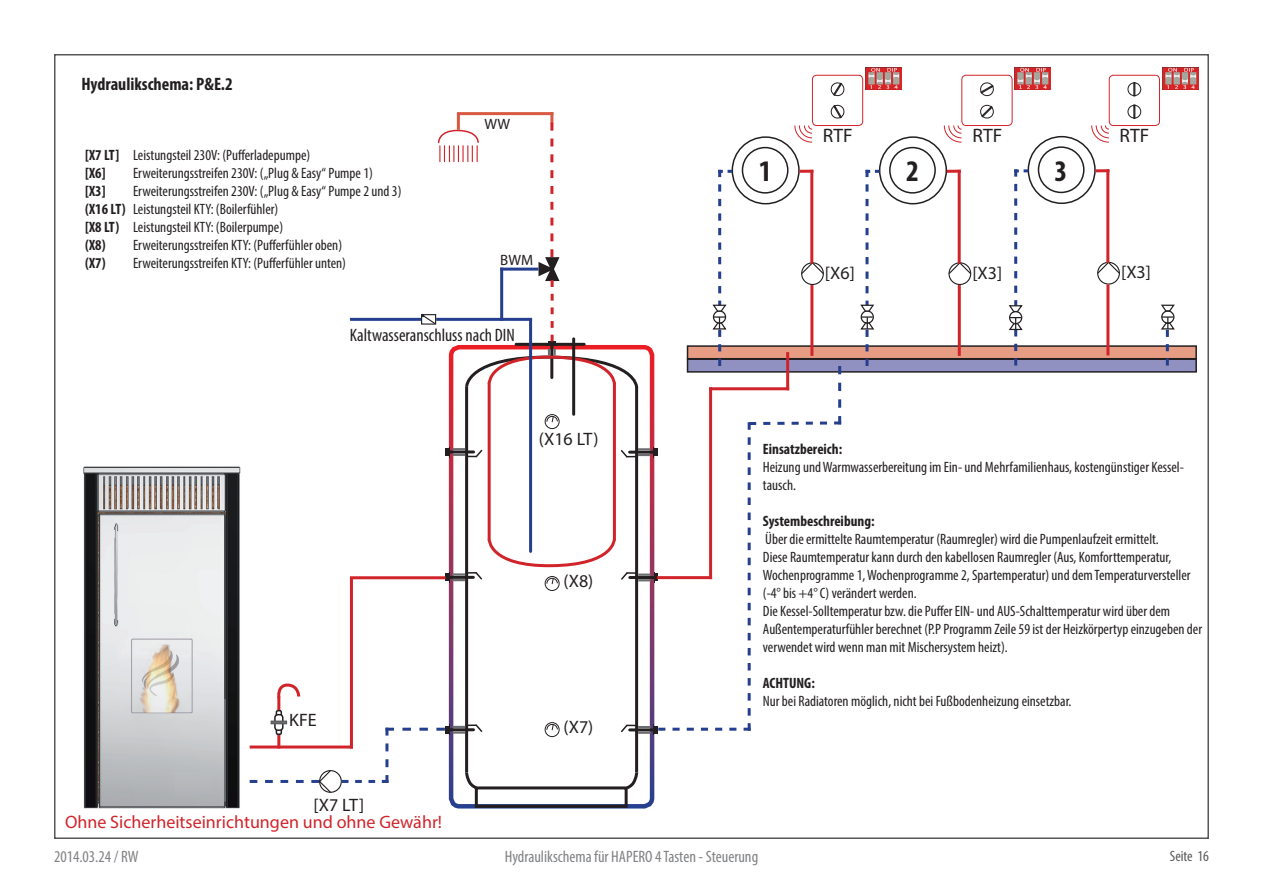
<style>
.page{position:relative;width:1263px;height:893px;background:#fff}
.page>*{position:absolute;margin:0;border:0;box-sizing:border-box;transform-origin:0 0}
.t1{font:700 condensed 30px "Myriad Pro";color:#231f20}
.t2{font:19.5px "Myriad Pro";letter-spacing:.005em;color:#231f20}
.t3{font:18px "Myriad Pro";color:#d1232a}
.t4{font:18px "Myriad Pro";color:#231f20}
.t5{font:condensed 18px "Myriad Pro";color:#231f20}
.t6{font:700 condensed 18px "Myriad Pro";color:#231f20}
.t7{font:condensed 16.5px "Myriad Pro";color:#808285}
.t8{font:condensed 15px/18px "Myriad Pro";color:#231f20}
.t9{font:700 condensed 15px/18px "Myriad Pro";color:#231f20}
.t10{font:condensed 15px "Myriad Pro";color:#57585a}
.t11{font:15px "Myriad Pro";color:#231f20}
</style>
<div class="page">
<div style="left:687px;top:345px;width:510px;height:14px;background:#e79c84;border:2px solid #231f20"></div>
<div style="left:687px;top:358px;width:510px;height:15px;background:#9191c1;border:2px solid #231f20"></div>
<svg style="left:1159px;top:304px;width:17px;height:62px"></svg>
<div style="left:948px;top:262px;width:23px;height:23px;border:1px solid #231f20;border-radius:50%"></div>
<svg style="left:948px;top:261px;width:24px;height:14px"></svg>
<div style="left:889px;top:147px;width:47px;height:47px;border:2px solid #231f20;border-radius:50%"></div>
<div style="left:879px;top:136px;width:68px;height:68px;border:2px solid #231f20;border-radius:50%"></div>
<hr style="left:947px;top:170px;width:14px;height:3px;background:#d1232a">
<hr style="left:958px;top:170px;width:3px;height:93px;background:#d1232a">
<hr style="left:958px;top:285px;width:3px;height:71px;background:#d1232a">
<div style="left:1097px;top:262px;width:23px;height:23px;border:1px solid #231f20;border-radius:50%"></div>
<svg style="left:1097px;top:261px;width:23px;height:14px"></svg>
<div style="left:1038px;top:146px;width:46px;height:47px;border:2px solid #231f20;border-radius:50%"></div>
<div style="left:1027px;top:136px;width:69px;height:68px;border:2px solid #231f20;border-radius:50%"></div>
<hr style="left:1095px;top:169px;width:14px;height:3px;background:#d1232a">
<hr style="left:1106px;top:169px;width:3px;height:94px;background:#d1232a">
<hr style="left:1106px;top:285px;width:3px;height:70px;background:#d1232a">
<div style="left:812px;top:75px;width:51px;height:51px;border:1px solid #d1232a;border-radius:4px"></div>
<svg style="left:830px;top:82px;width:15px;height:15px"></svg>
<div style="left:961px;top:75px;width:51px;height:51px;border:1px solid #d1232a;border-radius:4px"></div>
<svg style="left:980px;top:82px;width:14px;height:15px"></svg>
<svg style="left:980px;top:104px;width:14px;height:15px"></svg>
<svg style="left:943px;top:125px;width:19px;height:18px"></svg>
<div style="left:1109px;top:75px;width:51px;height:51px;border:1px solid #d1232a;border-radius:4px"></div>
<div style="left:1127px;top:82px;width:14px;height:14px;border:1px solid #231f20;border-radius:50%"></div>
<svg style="left:1134px;top:82px;width:1px;height:14px"></svg>
<div style="left:1127px;top:105px;width:14px;height:13px;border:1px solid #231f20;border-radius:50%"></div>
<svg style="left:1134px;top:105px;width:1px;height:13px"></svg>
<svg style="left:1091px;top:125px;width:18px;height:18px"></svg>
<svg style="left:1007px;top:169px;width:21px;height:197px"></svg>
<svg style="left:859px;top:170px;width:20px;height:196px"></svg>
<img style="left:865px;top:67px;width:36px;height:23px">
<img style="left:1162px;top:67px;width:36px;height:23px">
<img style="left:1014px;top:67px;width:37px;height:23px">
<img style="left:83px;top:466px;width:167px;height:343px">
<hr style="left:250px;top:745px;width:103px;height:3px;background:#d1232a">
<div style="left:475px;top:786px;width:153px;height:22px;border:3px solid #231f20"></div>
<div style="left:319px;top:770px;width:23px;height:23px;border:1px solid #231f20;border-radius:50%"></div>
<svg style="left:250px;top:770px;width:82px;height:23px"></svg>
<svg style="left:342px;top:104px;width:503px;height:687px"></svg>
<hr style="left:277px;top:733px;width:3px;height:15px;background:#d1232a">
<hr style="left:277px;top:696px;width:3px;height:16px;background:#d1232a">
<svg style="left:277px;top:683px;width:24px;height:18px"></svg>
<div style="left:276px;top:710px;width:6px;height:25px;border:2px solid #231f20;border-radius:2px"></div>
<svg style="left:275px;top:715px;width:8px;height:15px"></svg>
<div style="left:274px;top:714px;width:10px;height:17px;border:2px solid #231f20;border-radius:3px"></div>
<svg style="left:271px;top:721px;width:16px;height:3px"></svg>
<hr style="left:350px;top:576px;width:96px;height:3px;background:#d1232a">
<p class="t6" style="left:81px;top:72px;width:153px">Hydraulikschema: P&amp;E.2</p>
<p class="t9" style="left:85px;top:146px;width:42px">[X7 LT] [X6] [X3] (X16 LT) [X8 LT) (X8) (X7)</p>
<p class="t8" style="left:133px;top:146px;width:270px">Leistungsteil 230V: (Pufferladepumpe)<br>Erweiterungsstreifen 230V: („Plug &amp; Easy“ Pumpe 1)<br>Erweiterungsstreifen 230V: („Plug &amp; Easy“ Pumpe 2 und 3)<br>Leistungsteil KTY: (Boilerfühler)<br>Leistungsteil KTY: (Boilerpumpe)<br>Erweiterungsstreifen KTY: (Pufferfühler oben)<br>Erweiterungsstreifen KTY: (Pufferfühler unten)</p>
<p class="t11" style="left:484px;top:114px;width:27px">WW</p>
<p class="t11" style="left:500px;top:250px;width:34px">BWM</p>
<p class="t5" style="left:350px;top:324px;width:166px">Kaltwasseranschluss nach DIN</p>
<p class="t4" style="left:539px;top:428px;width:61px">(X16 LT)</p>
<p class="t4" style="left:289px;top:709px;width:29px">KFE</p>
<p class="t4" style="left:314px;top:793px;width:52px">[X7 LT]</p>
<p class="t4" style="left:563px;top:570px;width:31px">(X8)</p>
<p class="t4" style="left:563px;top:716px;width:31px">(X7)</p>
<h2 class="t2" style="left:823px;top:124px;width:31px">RTF</h2>
<h2 class="t2" style="left:972px;top:124px;width:31px">RTF</h2>
<h2 class="t2" style="left:1119px;top:124px;width:31px">RTF</h2>
<h1 class="t1" style="left:759px;top:152px;width:14px">1</h1>
<h1 class="t1" style="left:906px;top:152px;width:14px">2</h1>
<h1 class="t1" style="left:1054px;top:152px;width:14px">3</h1>
<p class="t4" style="left:825px;top:262px;width:31px">[X6]</p>
<p class="t4" style="left:972px;top:262px;width:31px">[X3]</p>
<p class="t4" style="left:1121px;top:261px;width:31px">[X3]</p>
<p class="t9" style="left:763px;top:440px;width:81px">Einsatzbereich:</p>
<p class="t8" style="left:763px;top:458px;width:423px">Heizung und Warmwasserbereitung im Ein- und Mehrfamilienhaus, kostengünstiger Kessel&shy;tausch.</p>
<p class="t9" style="left:763px;top:512px;width:113px">Systembeschreibung:</p>
<p class="t8" style="left:763px;top:530px;width:441px">Über die ermittelte Raumtemperatur (Raumregler) wird die Pumpenlaufzeit ermittelt.<br>Diese Raumtemperatur kann durch den kabellosen Raumregler (Aus, Komforttemperatur, Wochenprogramme 1, Wochenprogramme 2, Spartemperatur) und dem Temperaturversteller (-4° bis +4° C) verändert werden.<br>Die Kessel-Solltemperatur bzw. die Puffer EIN- und AUS-Schalttemperatur wird über dem Außentemperaturfühler berechnet (P.P Programm Zeile 59 ist der Heizkörpertyp einzugeben der verwendet wird wenn man mit Mischersystem heizt).</p>
<p class="t9" style="left:763px;top:674px;width:53px">ACHTUNG:</p>
<p class="t8" style="left:763px;top:692px;width:310px">Nur bei Radiatoren möglich, nicht bei Fußbodenheizung einsetzbar.</p>
<p class="t3" style="left:65px;top:811px;width:378px">Ohne Sicherheitseinrichtungen und ohne Gewähr!</p>
<p class="t7" style="left:54px;top:846px;width:86px">2014.03.24 / RW</p>
<p class="t7" style="left:505px;top:846px;width:255px">Hydraulikschema für HAPERO 4 Tasten - Steuerung</p>
<p class="t10" style="left:1170px;top:847px;width:41px">Seite 16</p>
</div>
